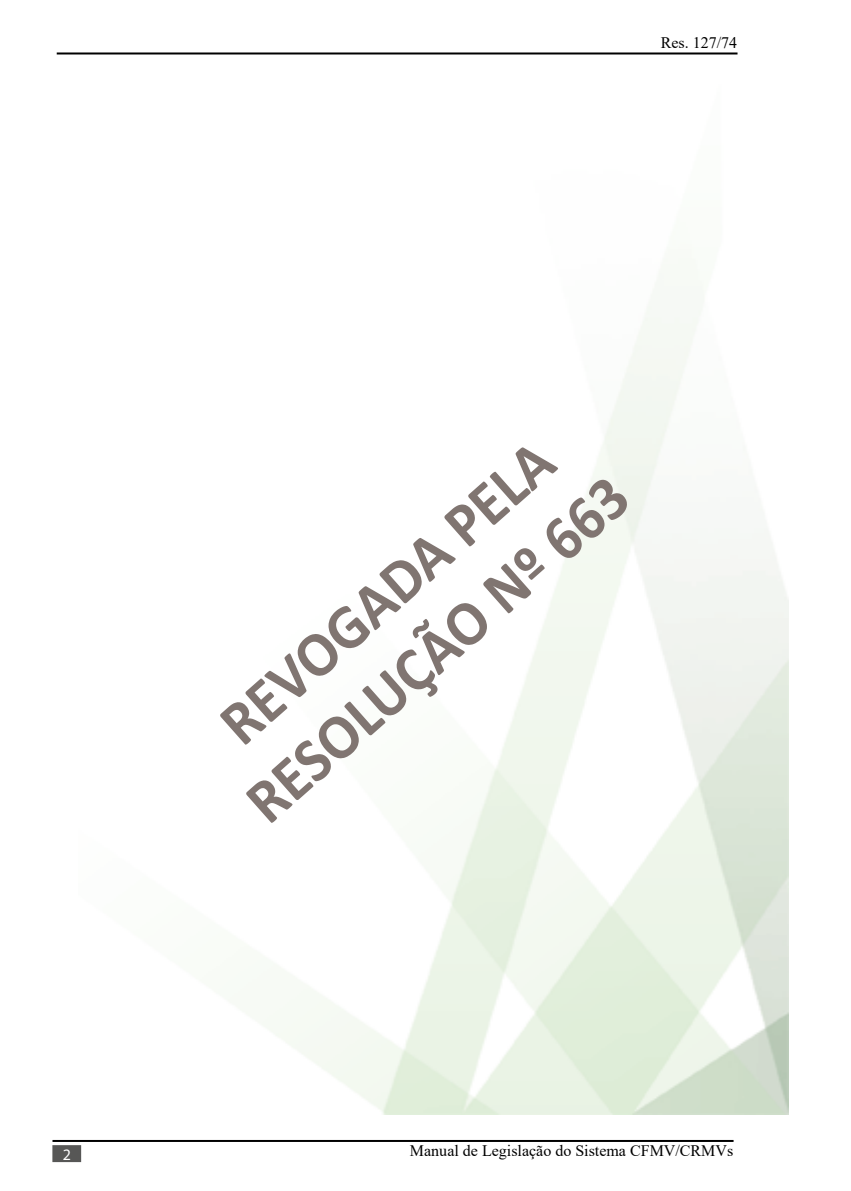
<style>
.page{position:relative;width:851px;height:1191px;background:#fff}
.page>*{position:absolute;margin:0;border:0;box-sizing:border-box;transform-origin:0 0}
.t1{font:700 63.2px/75.6px "Calibri";color:#807571;text-align:center;scale:.95 1}
.t2{font:16px "Times New Roman";color:#000}
.t3{font:16px "Myriad Pro";color:#fff}
</style>
<div class="page">
<hr style="left:57px;top:52px;width:680px;height:2px;background:#000">
<hr style="left:52px;top:1140px;width:681px;height:2px;background:#000">
<div style="left:52px;top:1145px;width:29px;height:17px;background:#575756;border:2px solid #575756"></div>
<p class="t2" style="left:660px;top:31px;width:78px">Res. 127/74</p>
<p class="t3" style="left:63px;top:1145px;width:10px">2</p>
<h1 class="t1" style="left:179px;top:727px;width:514px;rotate:-42deg">REVOGADA PELA<br>RESOLUÇÃO Nº 663</h1>
<p class="t2" style="left:410px;top:1139px;width:325px">Manual de Legislação do Sistema CFMV/CRMVs</p>
</div>
